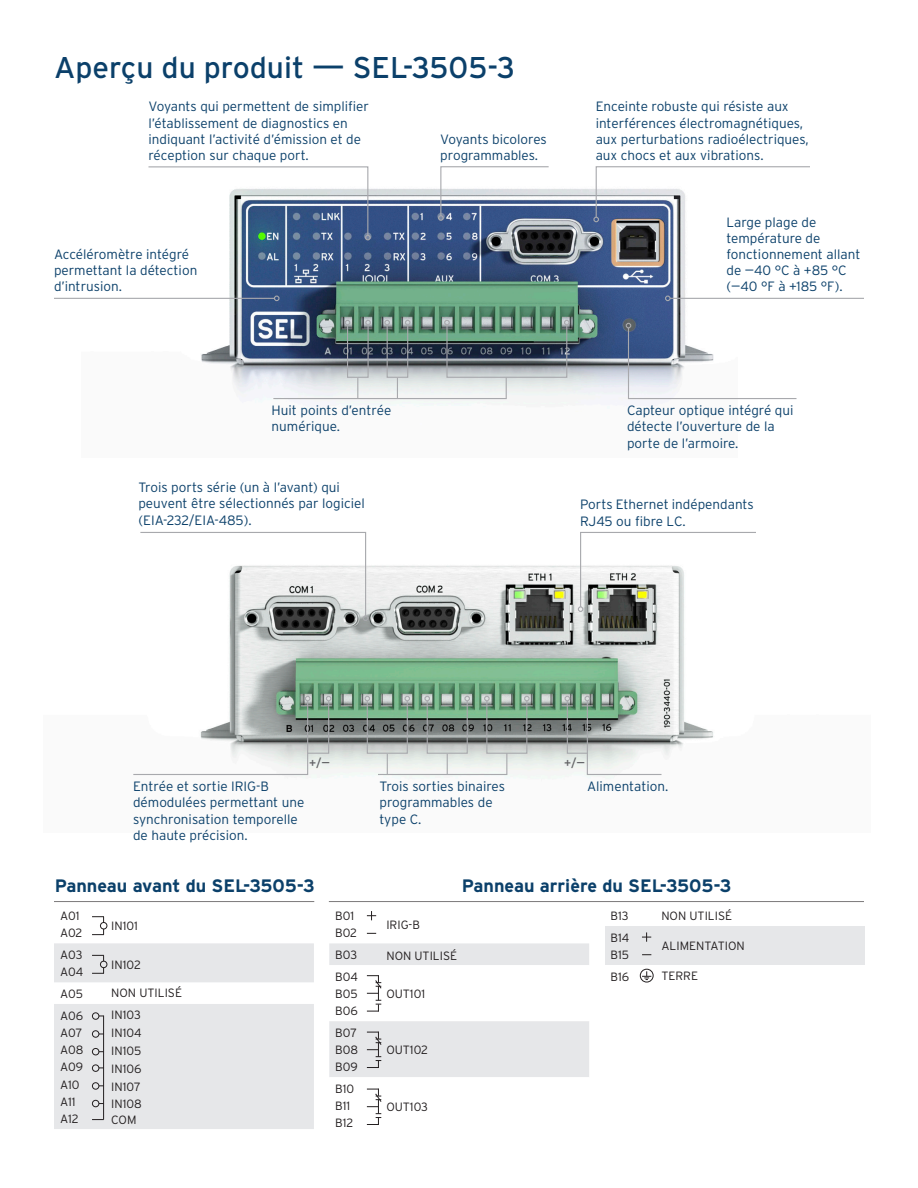
<style>
.page{position:relative;width:918px;height:1188px;background:#fff}
.page>*{position:absolute;margin:0;border:0;box-sizing:border-box;transform-origin:0 0}
.Heading___h1{font:30px "Interstate Poly";color:#0b406a}
.Subhead___h2{font:700 18px "Interstate Poly";color:#0b406a}
.Captions_Callouts{font:300 13.5px/16.2px "Interstate Poly";color:#0b406a}
.Body_Copy___p{font:300 12px "Interstate Poly";color:#231f20}
.Captions_Callouts-2{font:12px "Interstate Poly";color:#636366}
</style>
<div class="page">
<img style="left:229px;top:565px;width:484px;height:214px">
<div style="left:605px;top:926px;width:259px;height:39px;background:#e6e7e9"></div>
<div style="left:54px;top:1004px;width:260px;height:125px;background:#e6e7e9"></div>
<svg style="left:54px;top:916px;width:260px;height:66px"></svg>
<div style="left:100px;top:961px;width:7px;height:7px;background:#e6e7e9;border-radius:50%"></div>
<div style="left:100px;top:961px;width:7px;height:7px;border:1px solid #231f20;border-radius:50%"></div>
<hr style="left:103px;top:1016px;width:1px;height:104px;background:#231f20">
<div style="left:92px;top:1013px;width:7px;height:6px;background:#e6e7e9;border-radius:50%"></div>
<div style="left:92px;top:1012px;width:7px;height:8px;border:1px solid #231f20;border-radius:50%"></div>
<svg style="left:92px;top:1119px;width:12px;height:1px"></svg>
<div style="left:92px;top:1031px;width:7px;height:6px;background:#e6e7e9;border-radius:50%"></div>
<div style="left:92px;top:1030px;width:7px;height:8px;border:1px solid #231f20;border-radius:50%"></div>
<div style="left:92px;top:1048px;width:7px;height:7px;background:#e6e7e9;border-radius:50%"></div>
<div style="left:92px;top:1048px;width:7px;height:7px;border:1px solid #231f20;border-radius:50%"></div>
<div style="left:92px;top:1065px;width:7px;height:6px;background:#e6e7e9;border-radius:50%"></div>
<div style="left:92px;top:1065px;width:7px;height:7px;border:1px solid #231f20;border-radius:50%"></div>
<div style="left:92px;top:1083px;width:7px;height:6px;background:#e6e7e9;border-radius:50%"></div>
<div style="left:92px;top:1082px;width:7px;height:8px;border:1px solid #231f20;border-radius:50%"></div>
<div style="left:92px;top:1100px;width:7px;height:7px;background:#e6e7e9;border-radius:50%"></div>
<div style="left:92px;top:1100px;width:7px;height:7px;border:1px solid #231f20;border-radius:50%"></div>
<svg style="left:367px;top:911px;width:9px;height:9px"></svg>
<svg style="left:329px;top:943px;width:260px;height:134px"></svg>
<svg style="left:367px;top:1089px;width:15px;height:36px"></svg>
<svg style="left:642px;top:932px;width:9px;height:10px"></svg>
<div style="left:640px;top:969px;width:14px;height:13px;border:1px solid #231f20;border-radius:50%"></div>
<svg style="left:642px;top:971px;width:9px;height:9px"></svg>
<svg style="left:578px;top:532px;width:178px;height:80px"></svg>
<svg style="left:140px;top:532px;width:228px;height:89px"></svg>
<img style="left:81px;top:189px;width:657px;height:221px">
<svg style="left:438px;top:166px;width:112px;height:55px"></svg>
<svg style="left:593px;top:166px;width:217px;height:56px"></svg>
<svg style="left:147px;top:166px;width:224px;height:74px"></svg>
<hr style="left:54px;top:298px;width:220px;height:1px;background:#a8a9ad">
<svg style="left:274px;top:296px;width:6px;height:5px"></svg>
<hr style="left:670px;top:298px;width:194px;height:1px;background:#a8a9ad">
<svg style="left:665px;top:296px;width:6px;height:5px"></svg>
<div style="left:446px;top:324px;width:121px;height:54px;border:1px solid #a8a9ad"></div>
<svg style="left:564px;top:320px;width:6px;height:5px"></svg>
<svg style="left:444px;top:320px;width:6px;height:5px"></svg>
<div style="left:387px;top:324px;width:21px;height:54px;border:1px solid #a8a9ad"></div>
<svg style="left:405px;top:320px;width:6px;height:5px"></svg>
<svg style="left:384px;top:320px;width:6px;height:5px"></svg>
<div style="left:347px;top:324px;width:22px;height:54px;border:1px solid #a8a9ad"></div>
<svg style="left:365px;top:320px;width:6px;height:5px"></svg>
<svg style="left:345px;top:320px;width:5px;height:5px"></svg>
<svg style="left:626px;top:323px;width:171px;height:77px"></svg>
<svg style="left:272px;top:376px;width:235px;height:24px"></svg>
<svg style="left:133px;top:696px;width:198px;height:80px"></svg>
<div style="left:367px;top:700px;width:41px;height:54px;border:1px solid #a8a9ad"></div>
<svg style="left:404px;top:696px;width:6px;height:5px"></svg>
<svg style="left:364px;top:696px;width:6px;height:5px"></svg>
<div style="left:427px;top:700px;width:41px;height:54px;border:1px solid #a8a9ad"></div>
<svg style="left:464px;top:696px;width:6px;height:5px"></svg>
<svg style="left:424px;top:696px;width:6px;height:5px"></svg>
<svg style="left:377px;top:752px;width:131px;height:24px"></svg>
<div style="left:486px;top:700px;width:41px;height:54px;border:1px solid #a8a9ad"></div>
<svg style="left:524px;top:696px;width:6px;height:5px"></svg>
<svg style="left:484px;top:696px;width:6px;height:5px"></svg>
<svg style="left:565px;top:696px;width:98px;height:80px"></svg>
<hr style="left:54px;top:901px;width:260px;height:1px;background:#231f20">
<hr style="left:329px;top:901px;width:535px;height:1px;background:#231f20">
<p class="Heading___h1" style="left:54px;top:46px;width:463px">Aperçu du produit — SEL-3505-3</p>
<p class="Captions_Callouts" style="left:148px;top:98px;width:222px">Voyants qui permettent de simplifier l’établissement de diagnostics en indiquant l’activité d’émission et de réception sur chaque port.</p>
<p class="Captions_Callouts" style="left:54px;top:245px;width:145px">Accéléromètre intégré permettant la détection d’intrusion.</p>
<p class="Captions_Callouts" style="left:440px;top:130px;width:108px">Voyants bicolores programmables.</p>
<p class="Captions_Callouts" style="left:596px;top:98px;width:215px">Enceinte robuste qui résiste aux interférences électromagnétiques, aux perturbations radioélectriques, aux chocs et aux vibrations.</p>
<p class="Captions_Callouts" style="left:726px;top:213px;width:135px">Large plage de température de fonctionnement allant de –40 °C à +85 °C (–40 °F à +185 °F).</p>
<p class="Captions_Callouts" style="left:272px;top:402px;width:121px">Huit points d’entrée numérique.</p>
<p class="Captions_Callouts" style="left:138px;top:479px;width:228px">Trois ports série (un à l’avant) qui peuvent être sélectionnés par logiciel (EIA-232/EIA-485).</p>
<p class="Captions_Callouts" style="left:627px;top:402px;width:168px">Capteur optique intégré qui détecte l’ouverture de la porte de l’armoire.</p>
<p class="Captions_Callouts" style="left:580px;top:496px;width:175px">Ports Ethernet indépendants<br>RJ45 ou fibre LC.</p>
<p class="Captions_Callouts-2" style="left:309px;top:754px;width:23px">+/–</p>
<p class="Captions_Callouts-2" style="left:564px;top:754px;width:23px">+/–</p>
<p class="Captions_Callouts" style="left:133px;top:777px;width:137px">Entrée et sortie IRIG-B</p>
<p class="Captions_Callouts" style="left:587px;top:777px;width:83px">Alimentation.</p>
<p class="Captions_Callouts" style="left:133px;top:794px;width:173px">démodulées permettant une synchronisation temporelle de haute précision.</p>
<p class="Captions_Callouts" style="left:380px;top:777px;width:127px">Trois sorties binaires programmables de type C.</p>
<p class="Subhead___h2" style="left:55px;top:872px;width:261px">Panneau avant du SEL-3505-3</p>
<p class="Subhead___h2" style="left:462px;top:872px;width:271px">Panneau arrière du SEL-3505-3</p>
<p class="Body_Copy___p" style="left:60px;top:907px;width:21px">A01</p>
<p class="Body_Copy___p" style="left:60px;top:925px;width:24px">A02</p>
<p class="Body_Copy___p" style="left:60px;top:946px;width:24px">A03</p>
<p class="Body_Copy___p" style="left:60px;top:963px;width:25px">A04</p>
<p class="Body_Copy___p" style="left:60px;top:985px;width:25px">A05</p>
<p class="Body_Copy___p" style="left:60px;top:1007px;width:25px">A06</p>
<p class="Body_Copy___p" style="left:60px;top:1024px;width:24px">A07</p>
<p class="Body_Copy___p" style="left:60px;top:1041px;width:25px">A08</p>
<p class="Body_Copy___p" style="left:60px;top:1059px;width:25px">A09</p>
<p class="Body_Copy___p" style="left:60px;top:1076px;width:21px">A10</p>
<p class="Body_Copy___p" style="left:60px;top:1093px;width:17px">A11</p>
<p class="Body_Copy___p" style="left:60px;top:1110px;width:20px">A12</p>
<p class="Body_Copy___p" style="left:661px;top:907px;width:72px">NON UTILISÉ</p>
<p class="Body_Copy___p" style="left:335px;top:907px;width:20px">B01</p>
<p class="Body_Copy___p" style="left:335px;top:925px;width:23px">B02</p>
<p class="Body_Copy___p" style="left:335px;top:946px;width:23px">B03</p>
<p class="Body_Copy___p" style="left:335px;top:968px;width:24px">B04</p>
<p class="Body_Copy___p" style="left:335px;top:985px;width:24px">B05</p>
<p class="Body_Copy___p" style="left:335px;top:1002px;width:24px">B06</p>
<p class="Body_Copy___p" style="left:335px;top:1024px;width:23px">B07</p>
<p class="Body_Copy___p" style="left:335px;top:1041px;width:24px">B08</p>
<p class="Body_Copy___p" style="left:335px;top:1058px;width:24px">B09</p>
<p class="Body_Copy___p" style="left:335px;top:1080px;width:20px">B10</p>
<p class="Body_Copy___p" style="left:335px;top:1097px;width:16px">B11</p>
<p class="Body_Copy___p" style="left:335px;top:1115px;width:20px">B12</p>
<p class="Body_Copy___p" style="left:611px;top:907px;width:20px">B13</p>
<p class="Body_Copy___p" style="left:611px;top:929px;width:20px">B14</p>
<p class="Body_Copy___p" style="left:611px;top:946px;width:20px">B15</p>
<p class="Body_Copy___p" style="left:611px;top:968px;width:20px">B16</p>
<p class="Body_Copy___p" style="left:386px;top:916px;width:35px">IRIG-B</p>
<p class="Body_Copy___p" style="left:111px;top:917px;width:28px">IN101</p>
<p class="Body_Copy___p" style="left:111px;top:956px;width:31px">IN102</p>
<p class="Body_Copy___p" style="left:111px;top:985px;width:72px">NON UTILISÉ</p>
<p class="Body_Copy___p" style="left:661px;top:937px;width:85px">ALIMENTATION</p>
<p class="Body_Copy___p" style="left:661px;top:968px;width:38px">TERRE</p>
<p class="Body_Copy___p" style="left:386px;top:947px;width:72px">NON UTILISÉ</p>
<p class="Body_Copy___p" style="left:386px;top:985px;width:40px">OUT101</p>
<p class="Body_Copy___p" style="left:111px;top:1006px;width:31px">IN103</p>
<p class="Body_Copy___p" style="left:111px;top:1024px;width:32px">IN104</p>
<p class="Body_Copy___p" style="left:111px;top:1042px;width:32px">IN105</p>
<p class="Body_Copy___p" style="left:111px;top:1060px;width:32px">IN106</p>
<p class="Body_Copy___p" style="left:111px;top:1078px;width:31px">IN107</p>
<p class="Body_Copy___p" style="left:111px;top:1095px;width:32px">IN108</p>
<p class="Body_Copy___p" style="left:111px;top:1112px;width:27px">COM</p>
<p class="Body_Copy___p" style="left:386px;top:1042px;width:43px">OUT102</p>
<p class="Body_Copy___p" style="left:386px;top:1099px;width:43px">OUT103</p>
</div>
